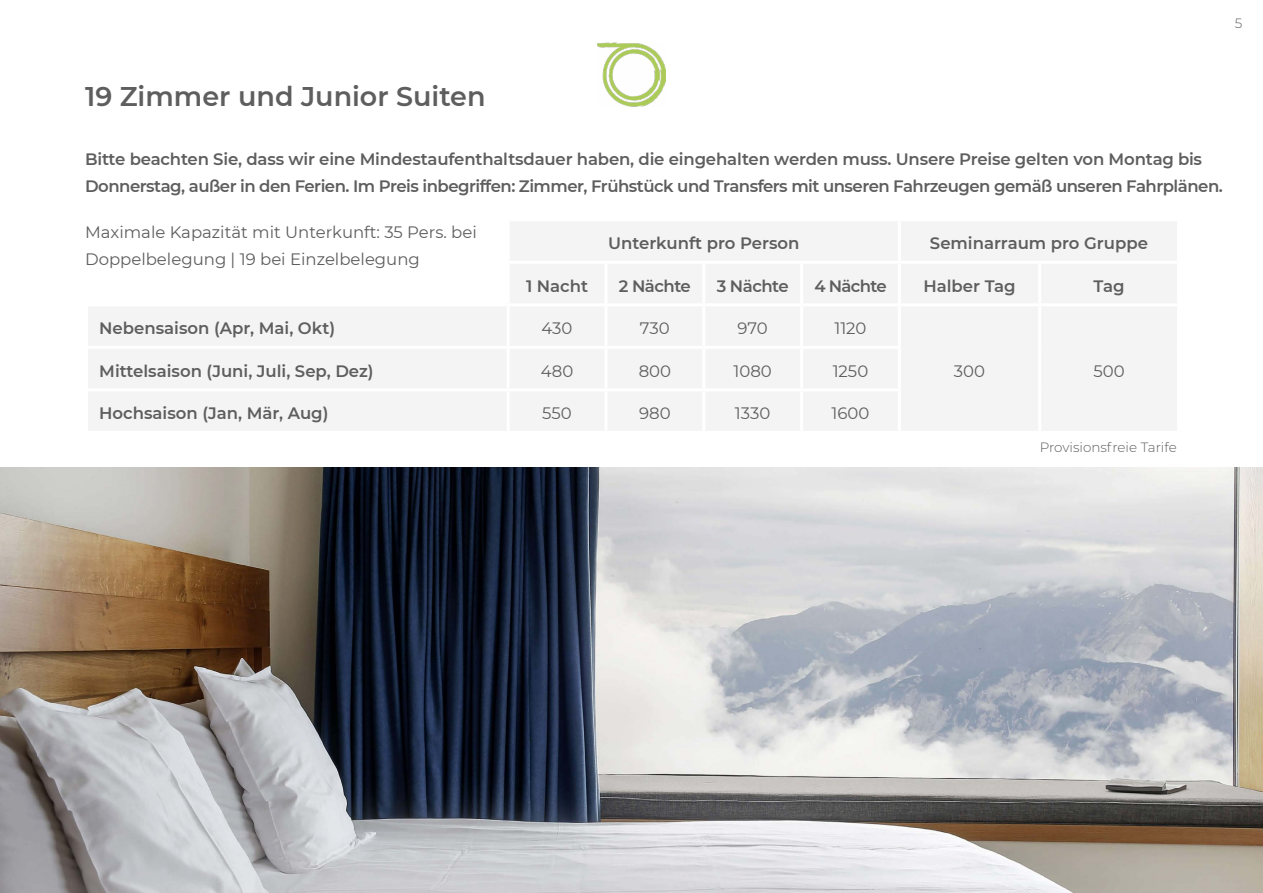
<style>
.page{position:relative;width:1263px;height:893px;background:#fff}
.page>*{position:absolute;margin:0;border:0;box-sizing:border-box;transform-origin:0 0}
.t1{font:600 27px "Montserrat";color:#5f5e5e}
.t2{font:600 16.5px/27px "Montserrat";letter-spacing:-.03em;color:#5f5e5e}
.t3{font:600 16.5px "Montserrat";letter-spacing:-.01em;color:#5f5e5e}
.t4{font:16.5px/27px "Montserrat";color:#5f5e5e}
.t5{font:300 13.5px "Montserrat";color:#5f5e5e}
</style>
<div class="page">
<svg style="left:88px;top:222px;width:1089px;height:208px;fill:#f4f4f4"></svg>
<hr style="left:507px;top:221px;width:3px;height:40px;background:#fff">
<hr style="left:898px;top:221px;width:3px;height:40px;background:#fff">
<hr style="left:85px;top:261px;width:423px;height:3px;background:#fff">
<hr style="left:508px;top:261px;width:98px;height:3px;background:#fff">
<hr style="left:507px;top:264px;width:3px;height:39px;background:#fff">
<hr style="left:606px;top:261px;width:98px;height:3px;background:#fff">
<hr style="left:604px;top:264px;width:3px;height:39px;background:#fff">
<hr style="left:704px;top:261px;width:97px;height:3px;background:#fff">
<hr style="left:702px;top:264px;width:3px;height:39px;background:#fff">
<hr style="left:801px;top:261px;width:98px;height:3px;background:#fff">
<hr style="left:800px;top:264px;width:3px;height:39px;background:#fff">
<hr style="left:899px;top:261px;width:141px;height:3px;background:#fff">
<hr style="left:898px;top:264px;width:3px;height:39px;background:#fff">
<hr style="left:1040px;top:261px;width:140px;height:3px;background:#fff">
<hr style="left:1038px;top:264px;width:3px;height:39px;background:#fff">
<hr style="left:85px;top:303px;width:423px;height:3px;background:#fff">
<hr style="left:508px;top:303px;width:98px;height:3px;background:#fff">
<hr style="left:507px;top:306px;width:3px;height:40px;background:#fff">
<hr style="left:606px;top:303px;width:98px;height:3px;background:#fff">
<hr style="left:604px;top:306px;width:3px;height:40px;background:#fff">
<hr style="left:704px;top:303px;width:97px;height:3px;background:#fff">
<hr style="left:702px;top:306px;width:3px;height:40px;background:#fff">
<hr style="left:801px;top:303px;width:98px;height:3px;background:#fff">
<hr style="left:800px;top:306px;width:3px;height:40px;background:#fff">
<hr style="left:899px;top:303px;width:141px;height:3px;background:#fff">
<hr style="left:898px;top:306px;width:3px;height:40px;background:#fff">
<hr style="left:1040px;top:303px;width:140px;height:3px;background:#fff">
<hr style="left:1038px;top:306px;width:3px;height:41px;background:#fff">
<hr style="left:1038px;top:347px;width:3px;height:43px;background:#fff">
<hr style="left:1038px;top:390px;width:3px;height:41px;background:#fff">
<hr style="left:85px;top:346px;width:423px;height:3px;background:#fff">
<hr style="left:508px;top:346px;width:98px;height:3px;background:#fff">
<hr style="left:507px;top:349px;width:3px;height:39px;background:#fff">
<hr style="left:606px;top:346px;width:98px;height:3px;background:#fff">
<hr style="left:604px;top:349px;width:3px;height:39px;background:#fff">
<hr style="left:704px;top:346px;width:97px;height:3px;background:#fff">
<hr style="left:702px;top:349px;width:3px;height:39px;background:#fff">
<hr style="left:801px;top:346px;width:100px;height:3px;background:#fff">
<hr style="left:800px;top:349px;width:3px;height:39px;background:#fff">
<hr style="left:898px;top:349px;width:3px;height:39px;background:#fff">
<hr style="left:85px;top:388px;width:423px;height:3px;background:#fff">
<hr style="left:508px;top:388px;width:98px;height:3px;background:#fff">
<hr style="left:507px;top:391px;width:3px;height:40px;background:#fff">
<hr style="left:606px;top:388px;width:98px;height:3px;background:#fff">
<hr style="left:604px;top:391px;width:3px;height:40px;background:#fff">
<hr style="left:704px;top:388px;width:97px;height:3px;background:#fff">
<hr style="left:702px;top:391px;width:3px;height:40px;background:#fff">
<hr style="left:801px;top:388px;width:100px;height:3px;background:#fff">
<hr style="left:800px;top:391px;width:3px;height:40px;background:#fff">
<hr style="left:898px;top:391px;width:3px;height:40px;background:#fff">
<img style="left:0;top:468px;width:1263px;height:425px">
<img style="left:597px;top:43px;width:68px;height:63px">
<p class="t5" style="left:1235px;top:14px;width:9px">5</p>
<h1 class="t1" style="left:85px;top:78px;width:402px">19 Zimmer und Junior Suiten</h1>
<p class="t2" style="left:85px;top:145px;width:1139px">Bitte beachten Sie, dass wir eine Mindestaufenthaltsdauer haben, die eingehalten werden muss. Unsere Preise gelten von Montag bis<br>Donnerstag, außer in den Ferien. Im Preis inbegriffen: Zimmer, Frühstück und Transfers mit unseren Fahrzeugen gemäß unseren Fahrplänen.</p>
<p class="t4" style="left:85px;top:218px;width:393px">Maximale Kapazität mit Unterkunft: 35 Pers. bei<br>Doppelbelegung | 19 bei Einzelbelegung</p>
<p class="t3" style="left:608px;top:231px;width:193px">Unterkunft pro Person</p>
<p class="t3" style="left:930px;top:231px;width:220px">Seminarraum pro Gruppe</p>
<p class="t3" style="left:526px;top:274px;width:64px">1 Nacht</p>
<p class="t3" style="left:619px;top:274px;width:73px">2 Nächte</p>
<p class="t3" style="left:717px;top:274px;width:73px">3 Nächte</p>
<p class="t3" style="left:814px;top:274px;width:74px">4 Nächte</p>
<p class="t3" style="left:923px;top:274px;width:94px">Halber Tag</p>
<p class="t3" style="left:1093px;top:274px;width:33px">Tag</p>
<p class="t3" style="left:99px;top:316px;width:237px">Nebensaison (Apr, Mai, Okt)</p>
<p class="t4" style="left:542px;top:314px;width:32px">430</p>
<p class="t4" style="left:640px;top:314px;width:31px">730</p>
<p class="t4" style="left:737px;top:314px;width:32px">970</p>
<p class="t4" style="left:834px;top:314px;width:34px">1120</p>
<p class="t3" style="left:99px;top:359px;width:276px">Mittelsaison (Juni, Juli, Sep, Dez)</p>
<p class="t4" style="left:541px;top:357px;width:34px">480</p>
<p class="t4" style="left:639px;top:357px;width:34px">800</p>
<p class="t4" style="left:733px;top:357px;width:40px">1080</p>
<p class="t4" style="left:833px;top:357px;width:37px">1250</p>
<p class="t4" style="left:954px;top:357px;width:33px">300</p>
<p class="t4" style="left:1093px;top:357px;width:33px">500</p>
<p class="t3" style="left:99px;top:402px;width:231px">Hochsaison (Jan, Mär, Aug)</p>
<p class="t4" style="left:542px;top:399px;width:31px">550</p>
<p class="t4" style="left:639px;top:399px;width:33px">980</p>
<p class="t4" style="left:735px;top:399px;width:37px">1330</p>
<p class="t4" style="left:831px;top:399px;width:39px">1600</p>
<p class="t5" style="left:1040px;top:438px;width:139px">Provisionsfreie Tarife</p>
</div>
